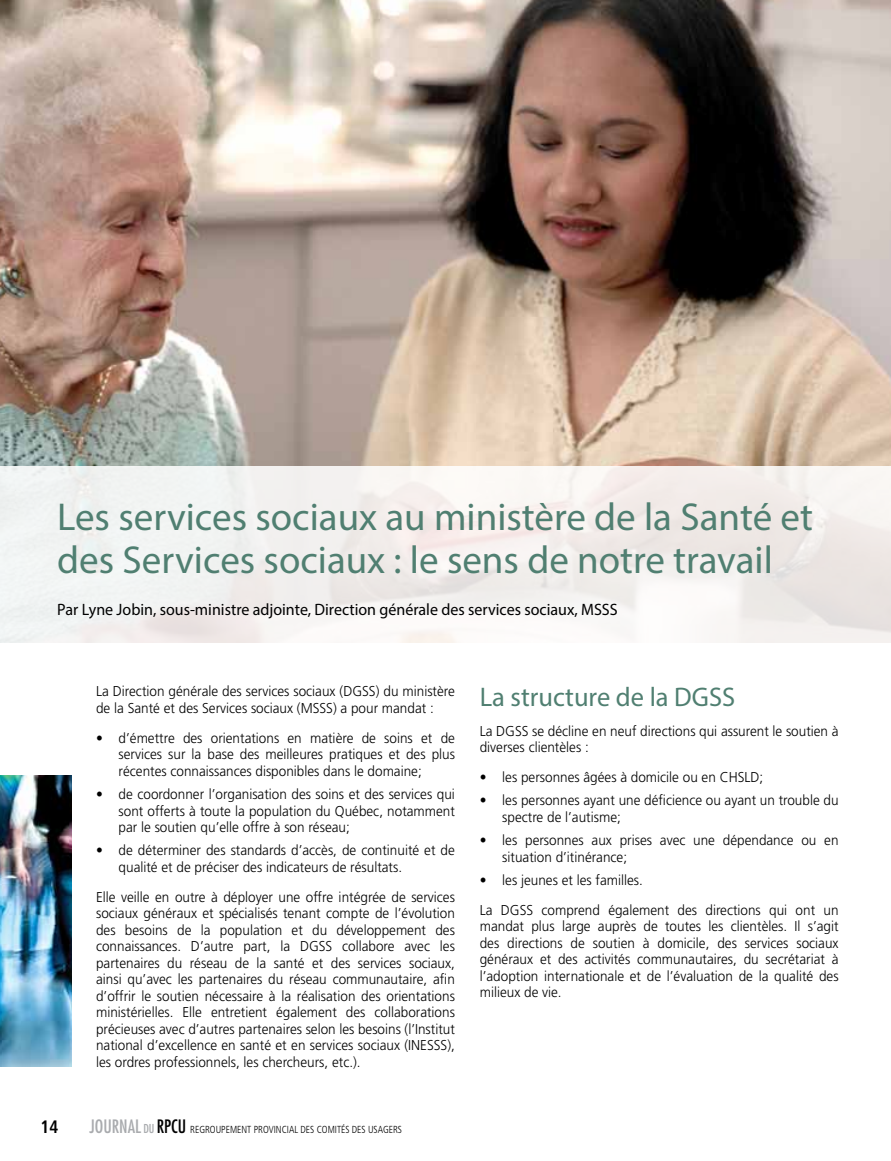
<style>
.page{position:relative;width:891px;height:1161px;background:#fff}
.page>*{position:absolute;margin:0;border:0;box-sizing:border-box;transform-origin:0 0}
.t1{font:39px/43.5px "Myriad Pro";color:#507f71}
.t2{font:27px "Myriad Pro";color:#507f71}
.t3{font:700 condensed 18px "Frutiger";color:#000;scale:.95 1}
.t4{font:16.5px "Myriad Pro";color:#000}
.t5{font:300 14.25px/16.5px "Frutiger";color:#000;scale:.95 1}
.t6{font:300 condensed 10.2px "Frutiger";color:#000;scale:.95 1}
.s1{font-family:"Futura";font-weight:400;font-size:18px;color:#a9abae}
.s2{font-family:"Futura";font-weight:400;font-size:12px;color:#a9abae}
.s3{font-family:"Futura";font-weight:400;font-size:18px}
</style>
<div class="page">
<img style="left:0;top:0;width:891px;height:466px">
<svg style="left:0;top:466px;width:891px;height:176px;fill:#f2f1ef"></svg>
<img style="left:0;top:776px;width:72px;height:290px">
<h1 class="t1" style="left:57px;top:494px;width:757px">Les services sociaux au ministère de la Santé et des Services sociaux : le sens de notre travail</h1>
<p class="t4" style="left:57px;top:600px;width:562px">Par Lyne Jobin, sous-ministre adjointe, Direction générale des services sociaux, MSSS</p>
<p class="t5" style="left:96px;top:683px;width:379px">La Direction générale des services sociaux (DGSS) du ministère de la Santé et des Services sociaux (MSSS) a pour mandat :</p>
<p class="t5" style="left:119px;top:730px;width:356px;text-align:justify;text-indent:-22px">• d’émettre des orientations en matière de soins et de services sur la base des meilleures pratiques et des plus récentes connaissances disponibles dans le domaine;</p>
<p class="t5" style="left:119px;top:786px;width:356px;text-align:justify;text-indent:-22px">• de coordonner l’organisation des soins et des services qui sont offerts à toute la population du Québec, notamment par le soutien qu’elle offre à son réseau;</p>
<p class="t5" style="left:119px;top:842px;width:355px;text-indent:-22px">• de déterminer des standards d’accès, de continuité et de qualité et de préciser des indicateurs de résultats.</p>
<p class="t5" style="left:96px;top:889px;width:379px;text-align:justify">Elle veille en outre à déployer une offre intégrée de services sociaux généraux et spécialisés tenant compte de l’évolution des besoins de la population et du développement des connaissances. D’autre part, la DGSS collabore avec les partenaires du réseau de la santé et des services sociaux, ainsi qu’avec les partenaires du réseau communautaire, afin d’offrir le soutien nécessaire à la réalisation des orientations ministérielles. Elle entretient également des collaborations précieuses avec d’autres partenaires selon les besoins (l’Institut national d’excellence en santé et en services sociaux (INESSS), les ordres professionnels, les chercheurs, etc.).</p>
<p class="t3" style="left:40px;top:1116px;width:20px">14</p>
<p class="t6" style="left:89px;top:1124px;width:331px"><span class="s1">JOURNAL</span> <span class="s2">DU</span> <span class="s3">RPCU</span> REGROUPEMENT PROVINCIAL DES COMITÉS DES USAGERS</p>
<h2 class="t2" style="left:480px;top:680px;width:257px">La structure de la DGSS</h2>
<p class="t5" style="left:480px;top:722px;width:379px">La DGSS se décline en neuf directions qui assurent le soutien à diverses clientèles :</p>
<p class="t5" style="left:480px;top:769px;width:300px">• les personnes âgées à domicile ou en CHSLD;</p>
<p class="t5" style="left:502px;top:792px;width:356px;text-indent:-22px">• les personnes ayant une déficience ou ayant un trouble du spectre de l’autisme;</p>
<p class="t5" style="left:502px;top:832px;width:356px;text-indent:-22px">• les personnes aux prises avec une dépendance ou en situation d’itinérance;</p>
<p class="t5" style="left:480px;top:865px;width:379px;line-height:30px">• les jeunes et les familles.<br>La DGSS comprend également des directions qui ont un</p>
<p class="t5" style="left:480px;top:918px;width:379px;text-align:justify">mandat plus large auprès de toutes les clientèles. Il s’agit des directions de soutien à domicile, des services sociaux généraux et des activités communautaires, du secrétariat à l’adoption internationale et de l’évaluation de la qualité des milieux de vie.</p>
</div>
